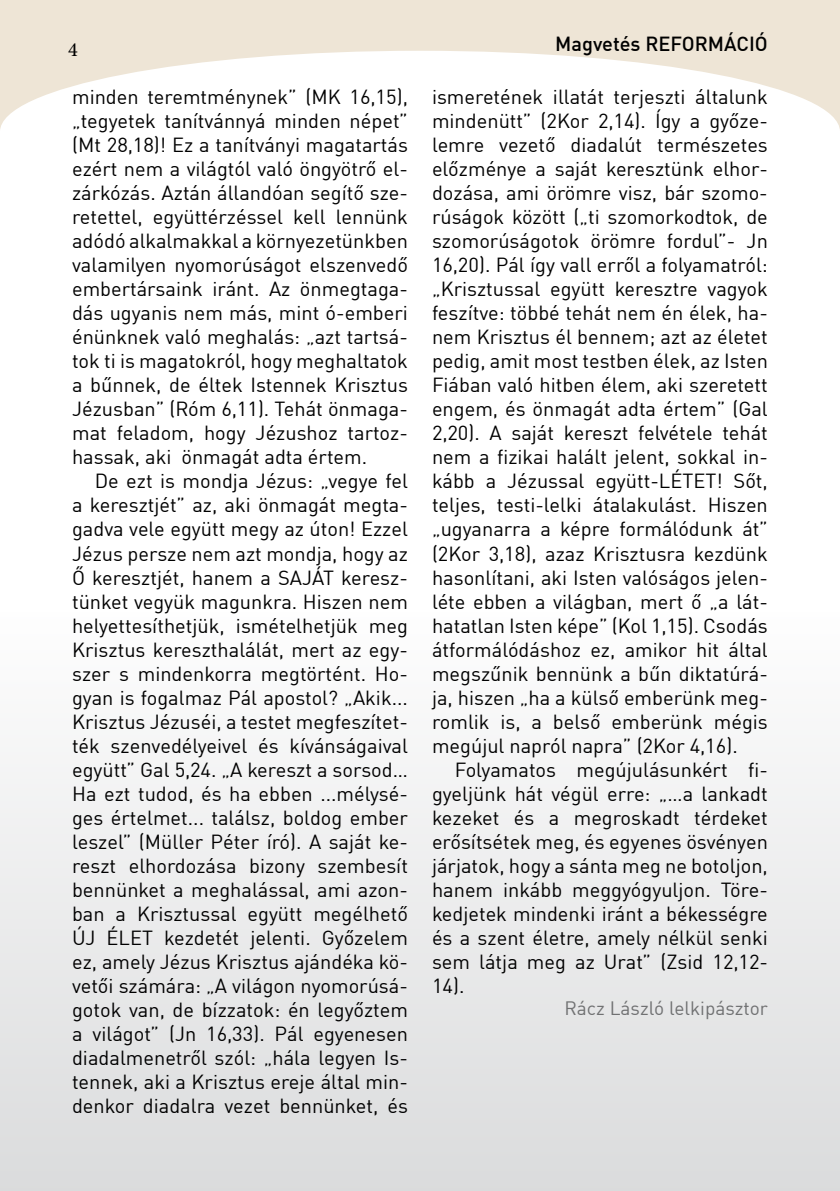
<style>
.page{position:relative;width:840px;height:1191px;background:#fff}
.page>*{position:absolute;margin:0;border:0;box-sizing:border-box;transform-origin:0 0}
.t1{font:20px/24px "Adihaus DIN";color:#000;text-align:justify}
.t2{font:500 20px "Adihaus DIN";color:#000}
.t3{font:500 20px "Minion Pro";color:#000}
.t4{font:19px "Adihaus DIN";color:#707172}
</style>
<div class="page">
<div style="left:0;top:0;width:839px;height:131px;background:#eee5d6"></div>
<div style="left:0;top:612px;width:839px;height:579px;background:linear-gradient(to bottom,#fefefe,#dadbdc)"></div>
<div style="left:0;top:51px;width:839px;height:162px;background:#fff;border-radius:50%"></div>
<svg style="left:839px;top:51px;width:1px;height:78px"></svg>
<p class="t3" style="left:68px;top:36px;width:11px">4</p>
<p class="t2" style="left:555px;top:28px;width:214px">Magvetés REFORMÁCIÓ</p>
<p class="t1" style="left:72px;top:83px;width:337px">minden teremtménynek” (MK 16,15), „tegyetek tanítvánnyá minden népet” (Mt 28,18)! Ez a tanítványi magatartás ezért nem a világtól való öngyötrő el&shy;zárkózás. Aztán állandóan segítő sze&shy;retettel, együttérzéssel kell lennünk adódó alkalmakkal a környezetünkben valamilyen nyomorúságot elszenvedő embertársaink iránt. Az önmegtaga&shy;dás ugyanis nem más, mint ó-emberi énünknek való meghalás: „azt tartsá&shy;tok ti is magatokról, hogy meghaltatok a bűnnek, de éltek Istennek Krisztus Jézusban” (Róm 6,11). Tehát önmaga&shy;mat feladom, hogy Jézushoz tartoz&shy;hassak, aki önmagát adta értem.</p>
<p class="t1" style="left:72px;top:467px;width:337px;text-indent:23px">De ezt is mondja Jézus: „vegye fel a keresztjét” az, aki önmagát megta&shy;gadva vele együtt megy az úton! Ezzel Jézus persze nem azt mondja, hogy az Ő keresztjét, hanem a SAJÁT keresz&shy;tünket vegyük magunkra. Hiszen nem helyettesíthetjük, ismételhetjük meg Krisztus kereszthalálát, mert az egy&shy;szer s mindenkorra megtörtént. Ho&shy;gyan is fogalmaz Pál apostol? „Akik...<br>Krisztus Jézuséi, a testet megfeszítet&shy;ték szenvedélyeivel és kívánságaival együtt” Gal 5,24. „A kereszt a sorsod… Ha ezt tudod, és ha ebben ...mélysé&shy;ges értelmet... találsz, boldog ember leszel” (Müller Péter író). A saját ke&shy;reszt elhordozása bizony szembesít bennünket a meghalással, ami azon&shy;ban a Krisztussal együtt megélhető ÚJ ÉLET kezdetét jelenti. Győzelem ez, amely Jézus Krisztus ajándéka kö&shy;vetői számára: „A világon nyomorúsá&shy;gotok van, de bízzatok: én legyőztem a világot” (Jn 16,33). Pál egyenesen diadalmenetről szól: „hála legyen Is&shy;tennek, aki a Krisztus ereje által min&shy;denkor diadalra vezet bennünket, és</p>
<p class="t1" style="left:432px;top:83px;width:337px">ismeretének illatát terjeszti általunk mindenütt” (2Kor 2,14). Így a győze&shy;lemre vezető diadalút természetes előzménye a saját keresztünk elhor&shy;dozása, ami örömre visz, bár szomo&shy;rúságok között („ti szomorkodtok, de szomorúságotok örömre fordul”- Jn 16,20). Pál így vall erről a folyamatról: „Krisztussal együtt keresztre vagyok feszítve: többé tehát nem én élek, ha&shy;nem Krisztus él bennem; azt az életet pedig, amit most testben élek, az Isten Fiában való hitben élem, aki szeretett engem, és önmagát adta értem” (Gal 2,20). A saját kereszt felvétele tehát nem a fizikai halált jelent, sokkal in&shy;kább a Jézussal együtt-LÉTET! Sőt, teljes, testi-lelki átalakulást. Hiszen „ugyanarra a képre formálódunk át” (2Kor 3,18), azaz Krisztusra kezdünk hasonlítani, aki Isten valóságos jelen&shy;léte ebben a világban, mert ő „a lát&shy;hatatlan Isten képe” (Kol 1,15). Csodás átformálódáshoz ez, amikor hit által megszűnik bennünk a bűn diktatúrá&shy;ja, hiszen „ha a külső emberünk meg&shy;romlik is, a belső emberünk mégis megújul napról napra” (2Kor 4,16).</p>
<p class="t1" style="left:432px;top:755px;width:337px;text-indent:23px">Folyamatos megújulásunkért fi&shy;gyeljünk hát végül erre: „…a lankadt kezeket és a megroskadt térdeket erősítsétek meg, és egyenes ösvényen járjatok, hogy a sánta meg ne botoljon, hanem inkább meggyógyuljon. Töre&shy;kedjetek mindenki iránt a békességre és a szent életre, amely nélkül senki sem látja meg az Urat” (Zsid 12,12- 14).</p>
<p class="t4" style="left:564px;top:993px;width:205px">Rácz László lelkipásztor</p>
</div>
